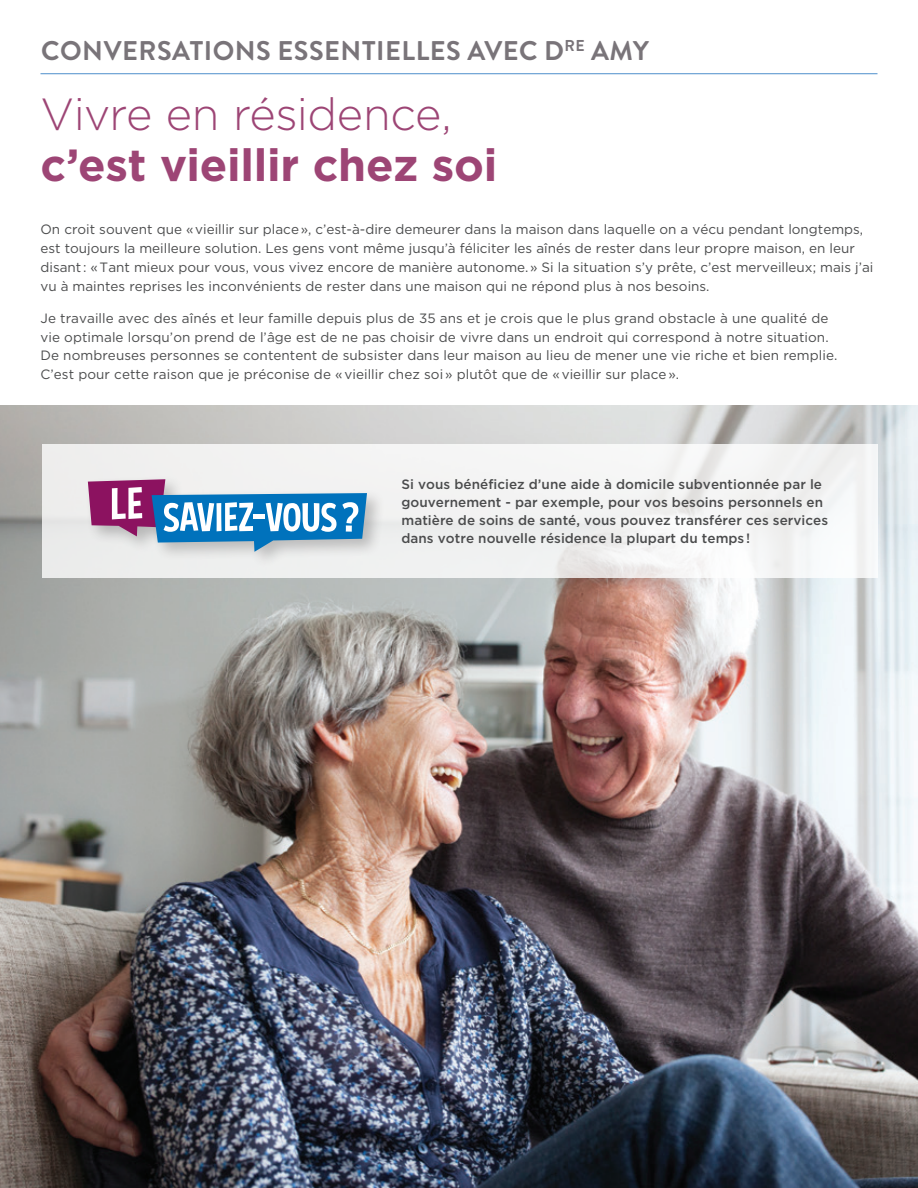
<style>
.page{position:relative;width:918px;height:1188px;background:#fff}
.page>*{position:absolute;margin:0;border:0;box-sizing:border-box;transform-origin:0 0}
.t1{font:700 45px "Gotham HTF";letter-spacing:-.005em;color:#9d4575}
.t2{font:300 45px "Gotham HTF";letter-spacing:-.015em;color:#9d4575}
.t3{font:700 27px "Brandon Grotesque";letter-spacing:.02em;color:#797479}
.t4{font:13.5px/18.8px "Gotham HTF";color:#4b4c4d}
.t5{font:500 13.5px/18px "Gotham HTF";letter-spacing:.005em;color:#4b4c4d}
</style>
<div class="page">
<img style="left:0;top:405px;width:918px;height:783px">
<div style="left:42px;top:445px;width:836px;height:133px;background:#f2f2f2"></div>
<hr style="left:40px;top:73px;width:838px;height:1px;background:#4e8ecb">
<div style="left:84px;top:475px;width:100px;height:79px;background:#ededed"></div>
<div style="left:148px;top:489px;width:238px;height:80px;background:#231f20;opacity:.25"></div>
<svg style="left:88px;top:479px;width:279px;height:73px"></svg>
<h2 class="t3" style="left:41px;top:31px;width:609px">CONVERSATIONS ESSENTIELLES AVEC D<sup>RE</sup> AMY</h2>
<h1 class="t2" style="left:40px;top:89px;width:413px">Vivre en résidence,</h1>
<h1 class="t1" style="left:40px;top:139px;width:458px">c’est vieillir chez soi</h1>
<p class="t4" style="left:40px;top:220px;width:834px">On croit souvent que «vieillir sur place», c’est-à-dire demeurer dans la maison dans laquelle on a vécu pendant longtemps, est toujours la meilleure solution. Les gens vont même jusqu’à féliciter les aînés de rester dans leur propre maison, en leur disant: «Tant mieux pour vous, vous vivez encore de manière autonome.» Si la situation s’y prête, c’est merveilleux; mais j’ai vu à maintes reprises les inconvénients de rester dans une maison qui ne répond plus à nos besoins.</p>
<p class="t4" style="left:40px;top:308px;width:799px">Je travaille avec des aînés et leur famille depuis plus de 35 ans et je crois que le plus grand obstacle à une qualité de vie optimale lorsqu’on prend de l’âge est de ne pas choisir de vivre dans un endroit qui correspond à notre situation.<br>De nombreuses personnes se contentent de subsister dans leur maison au lieu de mener une vie riche et bien remplie.<br>C’est pour cette raison que je préconise de «vieillir chez soi» plutôt que de «vieillir sur place».</p>
<p class="t5" style="left:402px;top:475px;width:428px">Si vous bénéficiez d’une aide à domicile subventionnée par le gouvernement - par exemple, pour vos besoins personnels en matière de soins de santé, vous pouvez transférer ces services dans votre nouvelle résidence la plupart du temps!</p>
</div>
